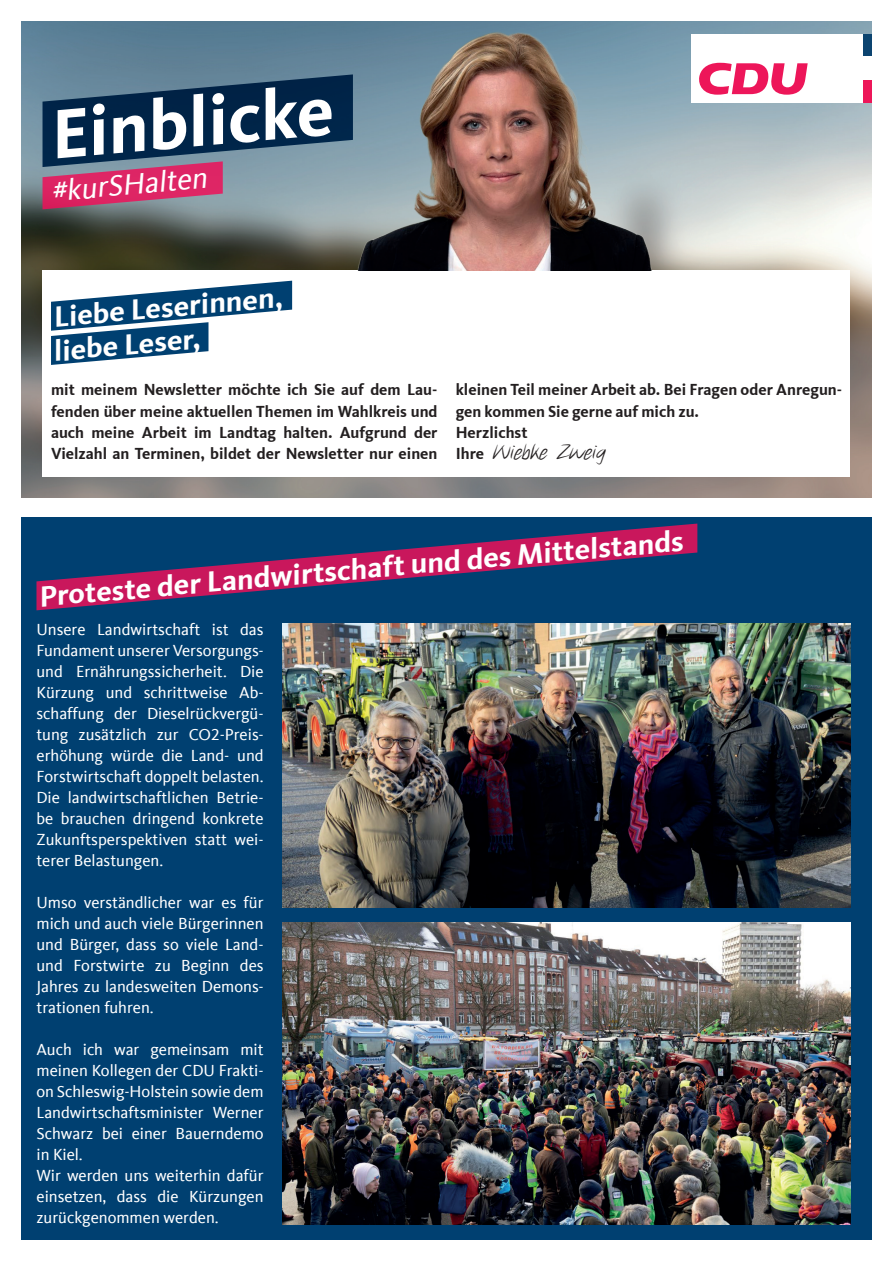
<style>
.page{position:relative;width:893px;height:1263px;background:#fff}
.page>*{position:absolute;margin:0;border:0;box-sizing:border-box;transform-origin:0 0}
.t1{font:700 72px "CDU Kievit Tab";color:#fff}
.t2{font:700 30px/34px "CDU Kievit Tab";color:#fff}
.t3{font:italic 30px "CDU Kievit Tab";color:#fff}
.t4{font:21px "Notethis";color:#231f20}
.t5{font:16.5px/21px "CDU Kievit Tab";color:#fff;text-align:justify}
.t6{font:700 16.5px/21.1px "CDU Kievit Tab";color:#231f20;text-align:justify}
.s1{font-family:"CDU Kievit Tab";font-weight:700;font-size:16.5px}
</style>
<div class="page">
<img style="left:21px;top:21px;width:851px;height:476px">
<div style="left:43px;top:270px;width:807px;height:206px;background:#fff"></div>
<svg style="left:43px;top:74px;width:286px;height:135px;background:#4e4e6e"></svg>
<div style="left:691px;top:34px;width:181px;height:69px;background:#fff"></div>
<div style="left:863px;top:34px;width:9px;height:23px;background:#0c4470"></div>
<div style="left:863px;top:80px;width:9px;height:23px;background:#ed1659"></div>
<svg style="left:699px;top:63px;width:109px;height:32px"></svg>
<svg style="left:51px;top:281px;width:241px;height:84px"></svg>
<div style="left:21px;top:517px;width:851px;height:722px;background:#004071"></div>
<svg style="left:36px;top:524px;width:661px;height:86px"></svg>
<img style="left:283px;top:623px;width:567px;height:285px">
<img style="left:329px;top:21px;width:349px;height:249px">
<img style="left:283px;top:923px;width:567px;height:301px">
<h1 class="t1" style="left:46px;top:93px;width:285px;rotate:-5deg">Einblicke</h1>
<h2 class="t3" style="left:50px;top:174px;width:158px;rotate:-5deg">#kurSHalten</h2>
<h2 class="t2" style="left:49px;top:300px;width:234px;rotate:-5deg">Liebe Leserinnen, liebe Leser,</h2>
<p class="t6" style="left:51px;top:379px;width:388px">mit meinem Newsletter möchte ich Sie auf dem Lau&shy;fenden über meine aktuellen Themen im Wahlkreis und auch meine Arbeit im Landtag halten. Aufgrund der Vielzahl an Terminen, bildet der Newsletter nur einen</p>
<p class="t6" style="left:456px;top:379px;width:388px;text-align:left">kleinen Teil meiner Arbeit ab. Bei Fragen oder Anregun&shy;gen kommen Sie gerne auf mich zu.<br>Herzlichst</p>
<p class="t4" style="left:456px;top:439px;width:152px"><span class="s1">Ihre</span> Wiebke Zweig</p>
<h2 class="t2" style="left:37px;top:580px;width:648px;rotate:-5deg">Proteste der Landwirtschaft und des Mittelstands</h2>
<p class="t5" style="left:36px;top:619px;width:229px">Unsere Landwirtschaft ist das Fundament unserer Versorgungs&shy;und Ernährungssicherheit. Die Kürzung und schrittweise Ab&shy;schaffung der Dieselrückvergü&shy;tung zusätzlich zur CO2-Preis&shy;erhöhung würde die Land- und Forstwirtschaft doppelt belasten.<br>Die landwirtschaftlichen Betrie&shy;be brauchen dringend konkrete Zukunftsperspektiven statt wei&shy;terer Belastungen.</p>
<p class="t5" style="left:36px;top:892px;width:229px">Umso verständlicher war es für mich und auch viele Bürgerinnen und Bürger, dass so viele Land&shy;und Forstwirte zu Beginn des Jahres zu landesweiten Demons&shy;trationen fuhren.</p>
<p class="t5" style="left:36px;top:1039px;width:229px;text-align:left">Auch ich war gemeinsam mit meinen Kollegen der CDU Frakti&shy;on Schleswig-Holstein sowie dem<br>Landwirtschaftsminister Werner<br>Schwarz bei einer Bauerndemo in Kiel.<br>Wir werden uns weiterhin dafür einsetzen, dass die Kürzungen zurückgenommen werden.</p>
</div>
